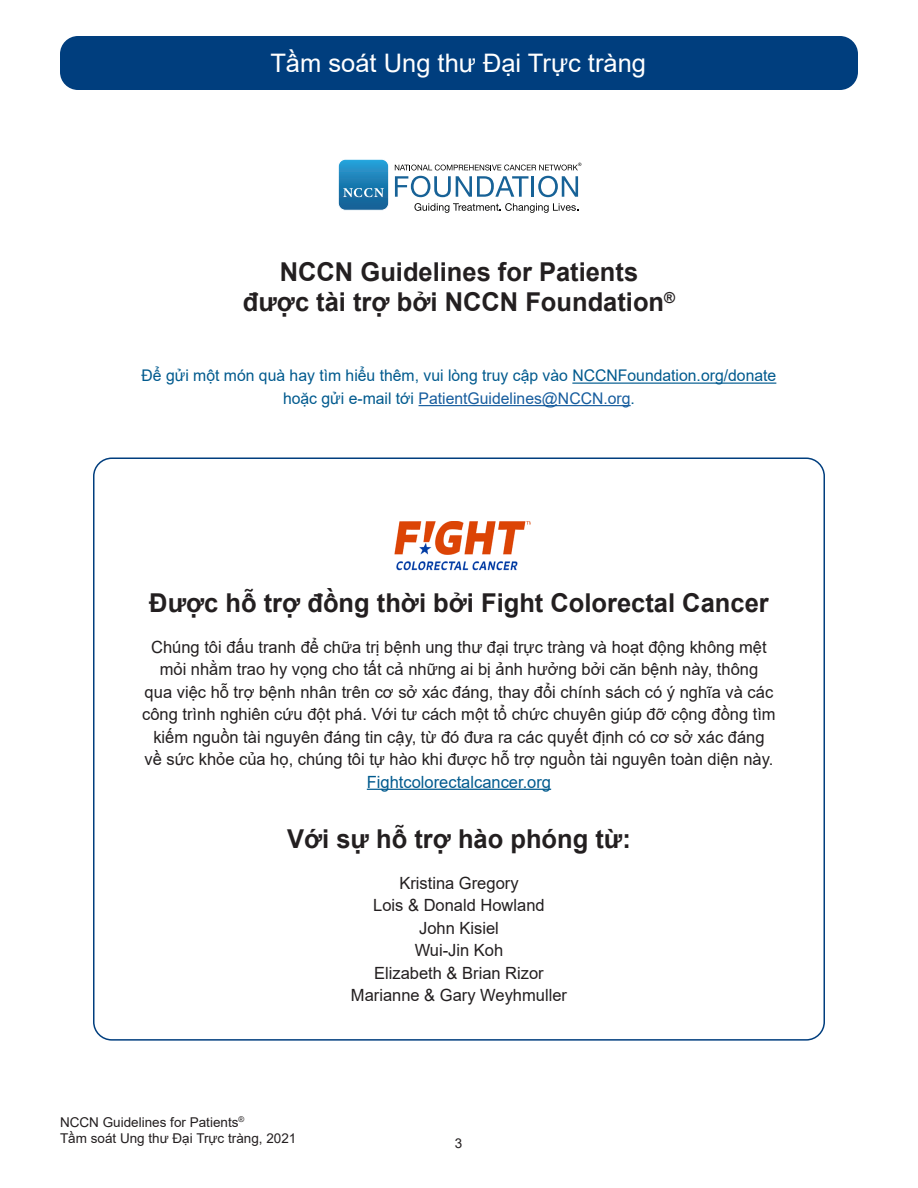
<style>
.page{position:relative;width:918px;height:1188px;background:#fff}
.page>*{position:absolute;margin:0;border:0;box-sizing:border-box;transform-origin:0 0}
.h2_Supporters{font:700 25.95px/30.6px "Arial";color:#231f20;text-align:center}
.t1{font:25.5px "Arial";color:#fff}
.Body_text{font:16.8px/22.5px "Arial";color:#231f20;text-align:center}
.Copyright_paragraph{font:16.05px/22.5px "Arial";color:#015a8e;text-align:center}
.t2{font:13.5px/16.5px "Arial";color:#231f20}
.s1{color:#175d9e}
.s2{color:#015a8e}
</style>
<div class="page">
<div style="left:60px;top:36px;width:798px;height:54px;background:#003e7e;border-radius:18px"></div>
<hr style="left:367px;top:789px;width:184px;height:1px;background:#015a8e">
<svg style="left:395px;top:176px;width:134px;height:21px"></svg>
<hr style="left:531px;top:176px;width:3px;height:21px;background:#176297">
<svg style="left:538px;top:176px;width:40px;height:21px"></svg>
<svg style="left:338px;top:159px;width:51px;height:51px;background:#368bbb"></svg>
<svg style="left:414px;top:203px;width:164px;height:10px"></svg>
<svg style="left:395px;top:163px;width:186px;height:7px"></svg>
<hr style="left:572px;top:383px;width:204px;height:1px;background:#015a8e">
<hr style="left:419px;top:405px;width:212px;height:1px;background:#175d9e">
<img style="left:394px;top:522px;width:137px;height:49px">
<h2 class="t1" style="left:270px;top:46px;width:377px">Tầm soát Ung thư Đại Trực tràng</h2>
<p class="h2_Supporters" style="left:243px;top:256px;width:434px">NCCN Guidelines for Patients<br>được tài trợ bởi NCCN Foundation<sup>®</sup></p>
<p class="Copyright_paragraph" style="left:142px;top:364px;width:636px">Để gửi một món quà hay tìm hiểu thêm, vui lòng truy cập vào NCCNFoundation.org/donate hoặc gửi e-mail tới <span class="s1">PatientGuidelines@NCCN.org</span>.</p>
<p class="h2_Supporters" style="left:149px;top:588px;width:621px">Được hỗ trợ đồng thời bởi Fight Colorectal Cancer</p>
<p class="Body_text" style="left:142px;top:635px;width:635px">Chúng tôi đấu tranh để chữa trị bệnh ung thư đại trực tràng và hoạt động không mệt mỏi nhằm trao hy vọng cho tất cả những ai bị ảnh hưởng bởi căn bệnh này, thông<br>qua việc hỗ trợ bệnh nhân trên cơ sở xác đáng, thay đổi chính sách có ý nghĩa và các công trình nghiên cứu đột phá. Với tư cách một tổ chức chuyên giúp đỡ cộng đồng tìm kiếm nguồn tài nguyên đáng tin cậy, từ đó đưa ra các quyết định có cơ sở xác đáng<br>về sức khỏe của họ, chúng tôi tự hào khi được hỗ trợ nguồn tài nguyên toàn diện này.<br><span class="s2">Fightcolorectalcancer.org</span></p>
<p class="h2_Supporters" style="left:287px;top:824px;width:345px">Với sự hỗ trợ hào phóng từ:</p>
<p class="Body_text" style="left:351px;top:871px;width:218px">Kristina Gregory<br>Lois &amp; Donald Howland<br>John Kisiel<br>Wui-Jin Koh<br>Elizabeth &amp; Brian Rizor<br>Marianne &amp; Gary Weyhmuller</p>
<p class="t2" style="left:60px;top:1114px;width:238px">NCCN Guidelines for Patients<sup>®<br></sup>Tầm soát Ung thư Đại Trực tràng, 2021</p>
<p class="t2" style="left:455px;top:1134px;width:9px">3</p>
</div>
